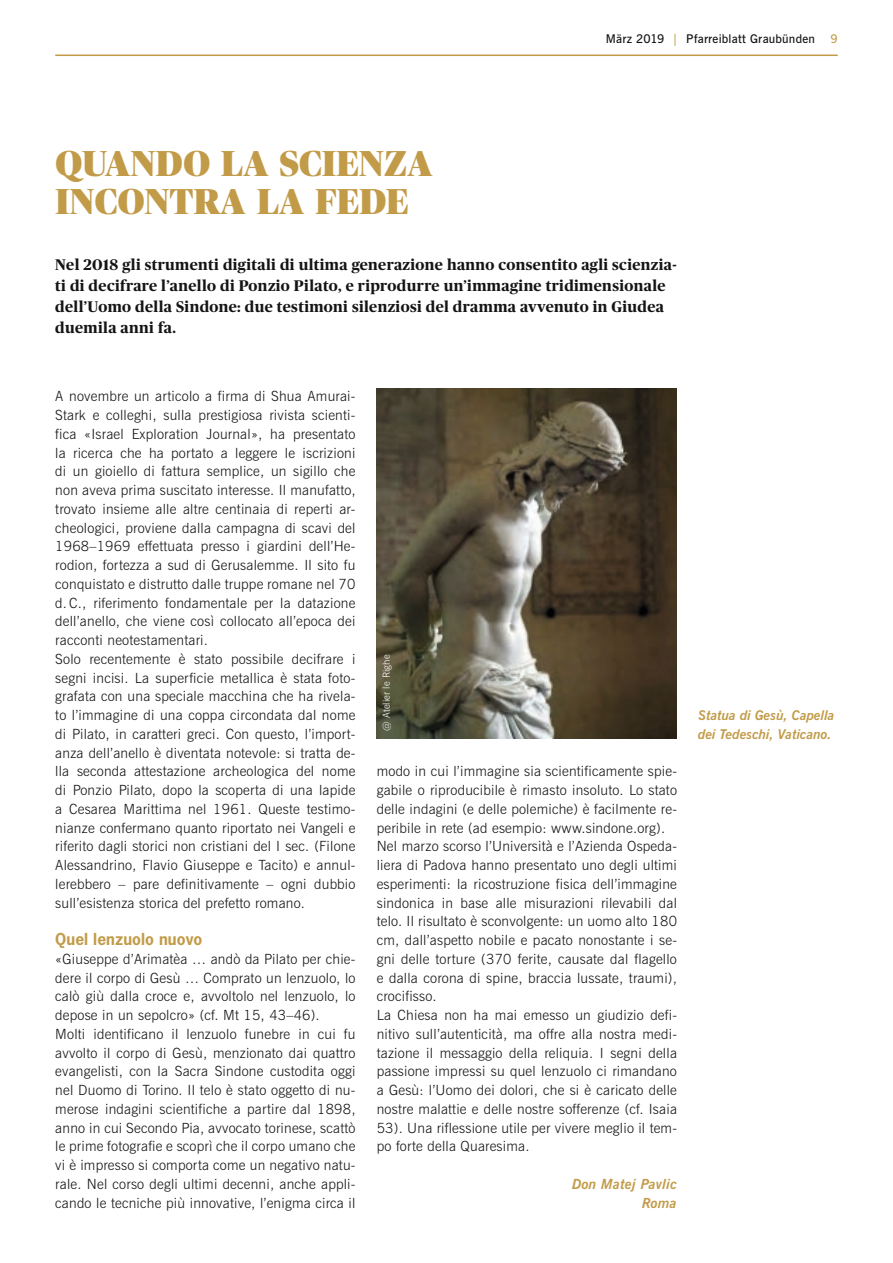
<style>
.page{position:relative;width:893px;height:1263px;background:#fff}
.page>*{position:absolute;margin:0;border:0;box-sizing:border-box;transform-origin:0 0}
.t1{font:900 36px/37.5px "Publico Banner";letter-spacing:.015em;color:#c29b48}
.t2{font:700 15.6px "News Gothic";letter-spacing:.005em;color:#c29b48}
.t3{font:700 15.3px/21px "Publico";letter-spacing:.025em;color:#131413}
.t4{font:300 14.1px/18.8px "News Gothic BT";letter-spacing:.015em;color:#131413}
.t5{font:italic 700 14.1px/18.8px "News Gothic BT";letter-spacing:.015em;color:#c29b48;text-align:right}
.t6{font:italic 700 13.5px/18.8px "News Gothic BT";color:#c29b48}
.t7{font:600 12px "News Gothic BT";letter-spacing:.02em;color:#131413}
.t8{font:600 12px "News Gothic BT";color:#c29b48}
.t9{font:300 9.75px "News Gothic BT";letter-spacing:.015em;color:#fff}
.s1{color:#c29b48}
</style>
<div class="page">
<hr style="left:55px;top:55px;width:783px;height:1px;background:#c29b48">
<img style="left:377px;top:388px;width:300px;height:351px">
<h1 class="t1" style="left:56px;top:145px;width:378px">QUANDO LA SCIENZA<br>INCONTRA LA FEDE</h1>
<p class="t7" style="left:606px;top:32px;width:211px">März 2019 <span class="s1">|</span> Pfarreiblatt Graubünden</p>
<p class="t8" style="left:830px;top:32px;width:9px">9</p>
<p class="t3" style="left:55px;top:254px;width:623px">Nel 2018 gli strumenti digitali di ultima generazione hanno consentito agli scienzia&shy;ti di decifrare l’anello di Ponzio Pilato, e riprodurre un’immagine tridimensionale dell’Uomo della Sindone: due testimoni silenziosi del dramma avvenuto in Giudea duemila anni fa.</p>
<p class="t4" style="left:55px;top:387px;width:302px">A novembre un articolo a firma di Shua Amurai-Stark e colleghi, sulla prestigiosa rivista scienti&shy;fica «Israel Exploration Journal», ha presentato la ricerca che ha portato a leggere le iscrizioni di un gioiello di fattura semplice, un sigillo che non aveva prima suscitato interesse. Il manufatto, trovato insieme alle altre centinaia di reperti ar&shy;cheologici, proviene dalla campagna di scavi del 1968–1969 effettuata presso i giardini dell’He&shy;rodion, fortezza a sud di Gerusalemme. Il sito fu conquistato e distrutto dalle truppe romane nel 70 d. C., riferimento fondamentale per la datazione dell’anello, che viene così collocato all’epoca dei racconti neotestamentari.<br>Solo recentemente è stato possibile decifrare i segni incisi. La superficie metallica è stata foto&shy;grafata con una speciale macchina che ha rivela&shy;to l’immagine di una coppa circondata dal nome di Pilato, in caratteri greci. Con questo, l’import&shy;anza dell’anello è diventata notevole: si tratta de&shy;lla seconda attestazione archeologica del nome di Ponzio Pilato, dopo la scoperta di una lapide a Cesarea Marittima nel 1961. Queste testimo&shy;nianze confermano quanto riportato nei Vangeli e riferito dagli storici non cristiani del I sec. (Filone Alessandrino, Flavio Giuseppe e Tacito) e annul&shy;lerebbero – pare definitivamente – ogni dubbio sull’esistenza storica del prefetto romano.</p>
<p class="t2" style="left:55px;top:929px;width:149px">Quel lenzuolo nuovo</p>
<p class="t4" style="left:55px;top:949px;width:302px">«Giuseppe d’Arimatèa … andò da Pilato per chie&shy;dere il corpo di Gesù … Comprato un lenzuolo, lo calò giù dalla croce e, avvoltolo nel lenzuolo, lo depose in un sepolcro» (cf. Mt 15, 43–46).<br>Molti identificano il lenzuolo funebre in cui fu avvolto il corpo di Gesù, menzionato dai quattro evangelisti, con la Sacra Sindone custodita oggi nel Duomo di Torino. Il telo è stato oggetto di nu&shy;merose indagini scientifiche a partire dal 1898, anno in cui Secondo Pia, avvocato torinese, scattò le prime fotografie e scoprì che il corpo umano che vi è impresso si comporta come un negativo natu&shy;rale. Nel corso degli ultimi decenni, anche appli&shy;cando le tecniche più innovative, l’enigma circa il</p>
<p class="t9" style="left:380px;top:731px;width:78px;rotate:-90deg">@ Atelier le Righe</p>
<p class="t4" style="left:377px;top:762px;width:302px">modo in cui l’immagine sia scientificamente spie&shy;gabile o riproducibile è rimasto insoluto. Lo stato delle indagini (e delle polemiche) è facilmente re&shy;peribile in rete (ad esempio: www.sindone.org).<br>Nel marzo scorso l’Università e l’Azienda Ospeda&shy;liera di Padova hanno presentato uno degli ultimi esperimenti: la ricostruzione fisica dell’immagine sindonica in base alle misurazioni rilevabili dal telo. Il risultato è sconvolgente: un uomo alto 180 cm, dall’aspetto nobile e pacato nonostante i se&shy;gni delle torture (370 ferite, causate dal flagello e dalla corona di spine, braccia lussate, traumi), crocifisso.<br>La Chiesa non ha mai emesso un giudizio defi&shy;nitivo sull’autenticità, ma offre alla nostra medi&shy;tazione il messaggio della reliquia. I segni della passione impressi su quel lenzuolo ci rimandano a Gesù: l’Uomo dei dolori, che si è caricato delle nostre malattie e delle nostre sofferenze (cf. Isaia 53). Una riflessione utile per vivere meglio il tem&shy;po forte della Quaresima.</p>
<p class="t5" style="left:572px;top:1174px;width:106px">Don Matej Pavlic<br>Roma</p>
<p class="t6" style="left:698px;top:706px;width:138px">Statua di Gesù, Capella dei Tedeschi, Vaticano.</p>
</div>
